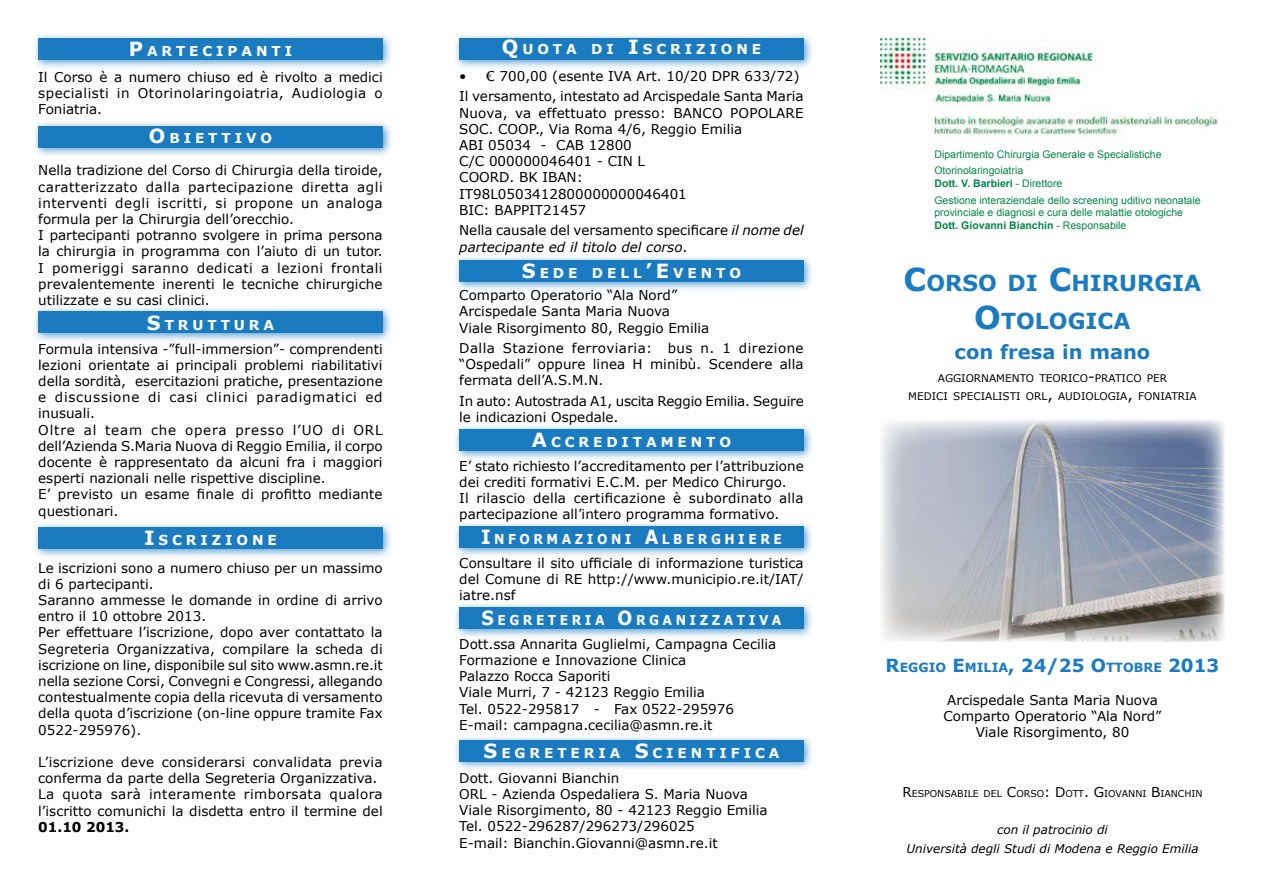
<style>
.page{position:relative;width:1263px;height:893px;background:#fff}
.page>*{position:absolute;margin:0;border:0;box-sizing:border-box;transform-origin:0 0}
.t1{font:700 22.05px/37.8px "Verdana";color:#1a7bc0;text-align:center}
.t2{font:700 19.5px "Verdana";color:#1a7bc0}
.t3{font:700 13.65px "Verdana";letter-spacing:.285em;color:#fff}
.t4{font:700 13.65px "Verdana";letter-spacing:.285em;color:#fff;scale:.9 1}
.t5{font:13.5px/16.2px "Verdana";color:#000}
.t6{font:italic 13.5px/16.2px "Verdana";color:#000}
.t7{font:700 13.5px "Verdana";color:#000}
.t8{font:700 12.6px "Verdana";color:#1a7bc0}
.t9{font:italic 12px/18.6px "Verdana";color:#000;text-align:center}
.t10{font:10.5px/16.8px "Arial";color:#008749}
.t11{font:10.5px/18px "Verdana";color:#000;text-align:center}
.t12{font:9.45px "Verdana";color:#000}
.s1{font-size:19.5px}
.s2{font-style:normal}
.s3{font-weight:700}
.s4{font-size:31.5px}
.s5{font-size:15px}
.s6{font-size:18px}
.s7{font-size:13.5px}
</style>
<div class="page">
<div style="left:32px;top:32px;width:367px;height:44px;background:#1a7bc0;opacity:.75"></div>
<div style="left:38px;top:38px;width:345px;height:22px;background:#1a7bc0"></div>
<div style="left:32px;top:120px;width:378px;height:50px;background:#1a7bc0;opacity:.75"></div>
<div style="left:38px;top:126px;width:345px;height:22px;background:#1a7bc0"></div>
<div style="left:32px;top:305px;width:367px;height:44px;background:#1a7bc0;opacity:.75"></div>
<div style="left:38px;top:312px;width:345px;height:21px;background:#1a7bc0"></div>
<div style="left:32px;top:521px;width:367px;height:44px;background:#1a7bc0;opacity:.75"></div>
<div style="left:38px;top:528px;width:345px;height:21px;background:#1a7bc0"></div>
<div style="left:453px;top:254px;width:367px;height:44px;background:#1a7bc0;opacity:.75"></div>
<div style="left:459px;top:260px;width:345px;height:22px;background:#1a7bc0"></div>
<div style="left:453px;top:423px;width:367px;height:44px;background:#1a7bc0;opacity:.75"></div>
<div style="left:459px;top:429px;width:345px;height:22px;background:#1a7bc0"></div>
<div style="left:453px;top:520px;width:367px;height:44px;background:#1a7bc0;opacity:.75"></div>
<div style="left:459px;top:527px;width:345px;height:21px;background:#1a7bc0"></div>
<div style="left:453px;top:601px;width:367px;height:44px;background:#1a7bc0;opacity:.75"></div>
<div style="left:459px;top:607px;width:345px;height:22px;background:#1a7bc0"></div>
<div style="left:453px;top:734px;width:367px;height:43px;background:#1a7bc0;opacity:.75"></div>
<div style="left:459px;top:740px;width:345px;height:21px;background:#1a7bc0"></div>
<img style="left:880px;top:38px;width:338px;height:102px">
<img style="left:881px;top:420px;width:344px;height:222px">
<div style="left:453px;top:32px;width:367px;height:44px;background:#1a7bc0;opacity:.75"></div>
<div style="left:459px;top:38px;width:345px;height:22px;background:#1a7bc0"></div>
<p class="t3" style="left:129px;top:42px;width:165px"><span class="s1">P</span>ARTECIP ANTI</p>
<p class="t5" style="left:38px;top:68px;width:346px;text-align:justify">Il Corso è a numero chiuso ed è rivolto a medici specialisti in Otorinolaringoiatria, Audiologia o Foniatria.</p>
<p class="t3" style="left:149px;top:130px;width:125px"><span class="s1">O</span> BIETTIVO</p>
<p class="t5" style="left:38px;top:162px;width:346px">Nella tradizione del Corso di Chirurgia della tiroide, caratterizzato dalla partecipazione diretta agli interventi degli iscritti, si propone un analoga formula per la Chirurgia dell’orecchio.<br>I partecipanti potranno svolgere in prima persona la chirurgia in programma con l’aiuto di un tutor.<br>I pomeriggi saranno dedicati a lezioni frontali prevalentemente inerenti le tecniche chirurgiche utilizzate e su casi clinici.</p>
<p class="t5" style="left:38px;top:340px;width:346px">Formula intensiva -”full-immersion”- comprendenti lezioni orientate ai principali problemi riabilitativi della sordità, esercitazioni pratiche, presentazione e discussione di casi clinici paradigmatici ed inusuali.<br>Oltre al team che opera presso l’UO di ORL dell’Azienda S.Maria Nuova di Reggio Emilia, il corpo docente è rappresentato da alcuni fra i maggiori esperti nazionali nelle rispettive discipline.<br>E’ previsto un esame finale di profitto mediante questionari.</p>
<p class="t3" style="left:147px;top:316px;width:129px"><span class="s1">S</span> TRUTTURA</p>
<p class="t3" style="left:144px;top:531px;width:134px"><span class="s1">I</span> SCR IZIONE</p>
<p class="t5" style="left:38px;top:559px;width:346px">Le iscrizioni sono a numero chiuso per un massimo di 6 partecipanti.<br>Saranno ammesse le domande in ordine di arrivo entro il 10 ottobre 2013.<br>Per effettuare l’iscrizione, dopo aver contattato la Segreteria Organizzativa, compilare la scheda di iscrizione on line, disponibile sul sito www.asmn.re.it nella sezione Corsi, Convegni e Congressi, allegando contestualmente copia della ricevuta di versamento della quota d’iscrizione (on-line oppure tramite Fax 0522-295976).</p>
<p class="t5" style="left:38px;top:754px;width:346px">L’iscrizione deve considerarsi convalidata previa conferma da parte della Segreteria Organizzativa.<br>La quota sarà interamente rimborsata qualora l’iscritto comunichi la disdetta entro il termine del</p>
<p class="t7" style="left:38px;top:818px;width:93px">01.10 2013.</p>
<p class="t3" style="left:502px;top:41px;width:261px"><span class="s1">Q</span>UOTA DI <span class="s1">I</span> SCR IZIONE</p>
<p class="t5" style="left:459px;top:65px;width:346px;line-height:20.4px">• € 700,00 (esente IVA Art. 10/20 DPR 633/72)<br>Il versamento, intestato ad Arcispedale Santa Maria</p>
<p class="t5" style="left:459px;top:104px;width:346px">Nuova, va effettuato presso: BANCO POPOLARE<br>SOC. COOP., Via Roma 4/6, Reggio Emilia<br>ABI 05034 - CAB 12800<br>C/C 000000046401 - CIN L<br>COORD. BK IBAN:<br>IT98L0503412800000000046401<br>BIC: BAPPIT21457</p>
<p class="t6" style="left:459px;top:222px;width:346px"><span class="s2">Nella causale del versamento specificare</span> il nome del partecipante ed il titolo del corso<span class="s2">.</span></p>
<p class="t5" style="left:459px;top:287px;width:251px">Comparto Operatorio “Ala Nord”<br>Arcispedale Santa Maria Nuova<br>Viale Risorgimento 80, Reggio Emilia</p>
<p class="t5" style="left:459px;top:339px;width:346px;text-align:justify">Dalla Stazione ferroviaria: bus n. 1 direzione “Ospedali” oppure linea H minibù. Scendere alla fermata dell’A.S.M.N.</p>
<p class="t5" style="left:459px;top:392px;width:346px">In auto: Autostrada A1, uscita Reggio Emilia. Seguire le indicazioni Ospedale.</p>
<p class="t5" style="left:459px;top:457px;width:346px">E’ stato richiesto l’accreditamento per l’attribuzione dei crediti formativi E.C.M. per Medico Chirurgo.<br>Il rilascio della certificazione è subordinato alla partecipazione all’intero programma formativo.</p>
<p class="t5" style="left:459px;top:554px;width:346px;text-align:justify">Consultare il sito ufficiale di informazione turistica del Comune di RE http://www.municipio.re.it/IAT/ iatre.nsf</p>
<p class="t5" style="left:459px;top:635px;width:318px">Dott.ssa Annarita Guglielmi, Campagna Cecilia Formazione e Innovazione Clinica<br>Palazzo Rocca Saporiti<br>Viale Murri, 7 - 42123 Reggio Emilia<br>Tel. 0522-295817 - Fax 0522-295976<br>E-mail: campagna.cecilia@asmn.re.it</p>
<p class="t5" style="left:459px;top:769px;width:310px">Dott. Giovanni Bianchin<br>ORL - Azienda Ospedaliera S. Maria Nuova Viale Risorgimento, 80 - 42123 Reggio Emilia Tel. 0522-296287/296273/296025<br>E-mail: Bianchin.Giovanni@asmn.re.it</p>
<p class="t3" style="left:522px;top:264px;width:221px"><span class="s1">S</span> EDE DELL<span class="s1">’E</span> VENTO</p>
<p class="t3" style="left:532px;top:433px;width:33px"><span class="s1">A</span> CCR</p>
<p class="t3" style="left:593px;top:433px;width:139px">EDITAMENTO</p>
<p class="t4" style="left:481px;top:531px;width:336px"><span class="s1">I</span> NFORMAZIONI <span class="s1">A</span>LBERGHIERE</p>
<p class="t4" style="left:481px;top:611px;width:335px"><span class="s1">S</span> EGRETERIA <span class="s1">O</span> RGANIZZATIVA</p>
<p class="t3" style="left:484px;top:744px;width:297px"><span class="s1">S</span> EGRETERIA <span class="s1">S</span> CIENTIFICA</p>
<p class="t10" style="left:934px;top:146px;width:228px">Dipartimento Chirurgia Generale e Specialistiche<br>Otorinolaringoiatria</p>
<p class="t10" style="left:934px;top:175px;width:268px"><span class="s3">Dott. V. Barbieri</span> - Direttore<br>Gestione interaziendale dello screening uditivo neonatale</p>
<p class="t10" style="left:934px;top:207px;width:250px;line-height:12.6px">provinciale e diagnosi e cura delle malattie otologiche<br><span class="s3">Dott. Giovanni Bianchin</span> - Responsabile</p>
<h1 class="t1" style="left:903px;top:263px;width:299px"><span class="s4">C</span>ORSO DI <span class="s4">C</span>HIRURGIA<br><span class="s4">O</span>TOLOGICA</h1>
<h2 class="t2" style="left:955px;top:340px;width:197px">con fresa in mano</h2>
<p class="t11" style="left:908px;top:369px;width:290px">AGGIORNAMENTO TEORICO<span class="s5">-</span>PRATICO PER<br>MEDICI SPECIALISTI ORL<span class="s5">,</span> AUDIOLOGIA<span class="s5">,</span> FONIATRIA</p>
<p class="t8" style="left:886px;top:660px;width:335px"><span class="s6">R</span>EGGIO <span class="s6">E</span> MILIA<span class="s6">, 24/25 O</span>TTOBRE <span class="s6">2013</span></p>
<p class="t5" style="left:943px;top:691px;width:219px;text-align:center">Arcispedale Santa Maria Nuova<br>Comparto Operatorio “Ala Nord”<br>Viale Risorgimento, 80</p>
<p class="t12" style="left:902px;top:787px;width:302px"><span class="s7">R</span>ESPONSABILE DEL <span class="s7">C</span>ORSO<span class="s7">: D</span>OTT<span class="s7">. G</span>IOVANNI <span class="s7">B</span>IANCHIN</p>
<p class="t9" style="left:906px;top:820px;width:294px">con il patrocinio di<br>Università degli Studi di Modena e Reggio Emilia</p>
</div>
